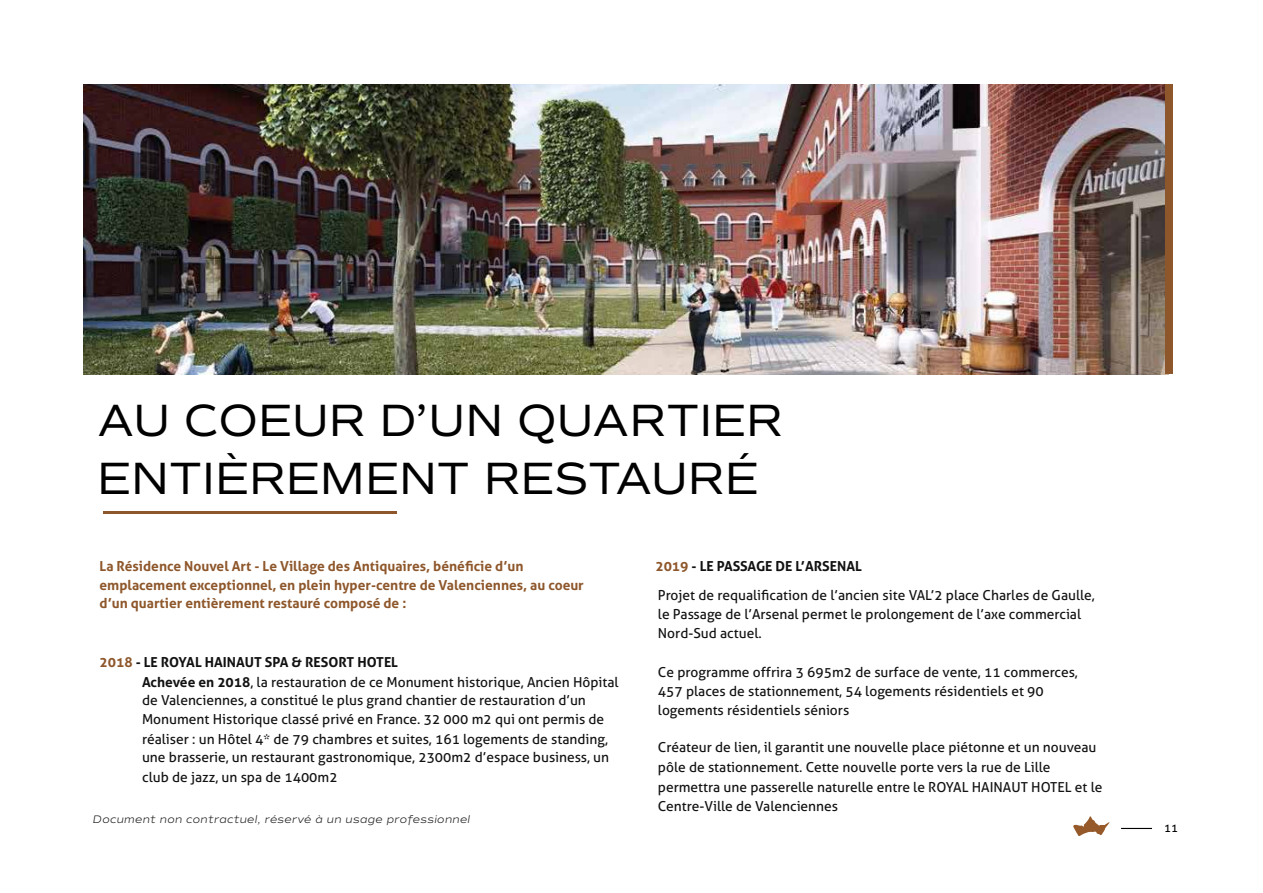
<style>
.page{position:relative;width:1263px;height:893px;background:#fff}
.page>*{position:absolute;margin:0;border:0;box-sizing:border-box;transform-origin:0 0}
.t1{font:45.9px/57.4px "Commuters Sans";color:#010101}
.t2{font:13.8px/19.2px "Aller";color:#121212}
.t3{font:700 13.8px/18.9px "Aller";color:#8e572b}
.t4{font:11.55px "Aller";color:#010101}
.t5{font:italic 300 11.1px "Commuters Sans";letter-spacing:.03em;color:#1d1d1b}
.s1{font-weight:700;color:#8e572b}
.s2{font-weight:700}
</style>
<div class="page">
<img style="left:84px;top:85px;width:1081px;height:289px">
<hr style="left:104px;top:511px;width:293px;height:2px;background:#8e572b">
<div style="left:1165px;top:85px;width:8px;height:289px;background:#8e572b"></div>
<hr style="left:1121px;top:828px;width:31px;height:1px;background:#010101">
<svg style="left:1073px;top:816px;width:36px;height:20px"></svg>
<h1 class="t1" style="left:97px;top:392px;width:687px">AU COEUR D’UN QUARTIER<br>ENTIÈREMENT RESTAURÉ</h1>
<p class="t3" style="left:100px;top:556px;width:486px">La Résidence Nouvel Art - Le Village des Antiquaires, bénéficie d’un emplacement exceptionnel, en plein hyper-centre de Valenciennes, au coeur d’un quartier entièrement restauré composé de :</p>
<p class="t2" style="left:142px;top:652px;width:478px;text-indent:-42px"><span class="s1">2018</span> <span class="s2">- LE ROYAL HAINAUT SPA &amp; RESORT HOTEL<br>Achevée en 2018</span>, la restauration de ce Monument historique, Ancien Hôpital de Valenciennes, a constitué le plus grand chantier de restauration d’un Monument Historique classé privé en France. 32 000 m2 qui ont permis de réaliser : un Hôtel 4* de 79 chambres et suites, 161 logements de standing, une brasserie, un restaurant gastronomique, 2300m2 d’espace business, un club de jazz, un spa de 1400m2</p>
<p class="t5" style="left:93px;top:813px;width:379px">Document non contractuel, réservé à un usage professionnel</p>
<p class="t2" style="left:655px;top:551px;width:441px;line-height:29.2px"><span class="s1">2019</span> <span class="s2">- LE PASSAGE DE L’ARSENAL<br></span>Projet de requalification de l’ancien site VAL’2 place Charles de Gaulle,</p>
<p class="t2" style="left:658px;top:604px;width:425px">le Passage de l’Arsenal permet le prolongement de l’axe commercial<br>Nord-Sud actuel.</p>
<p class="t2" style="left:658px;top:662px;width:421px">Ce programme offrira 3 695m2 de surface de vente, 11 commerces,<br>457 places de stationnement, 54 logements résidentiels et 90 logements résidentiels séniors</p>
<p class="t2" style="left:658px;top:738px;width:446px">Créateur de lien, il garantit une nouvelle place piétonne et un nouveau pôle de stationnement. Cette nouvelle porte vers la rue de Lille permettra une passerelle naturelle entre le ROYAL HAINAUT HOTEL et le Centre-Ville de Valenciennes</p>
<p class="t4" style="left:1164px;top:821px;width:15px">11</p>
</div>
